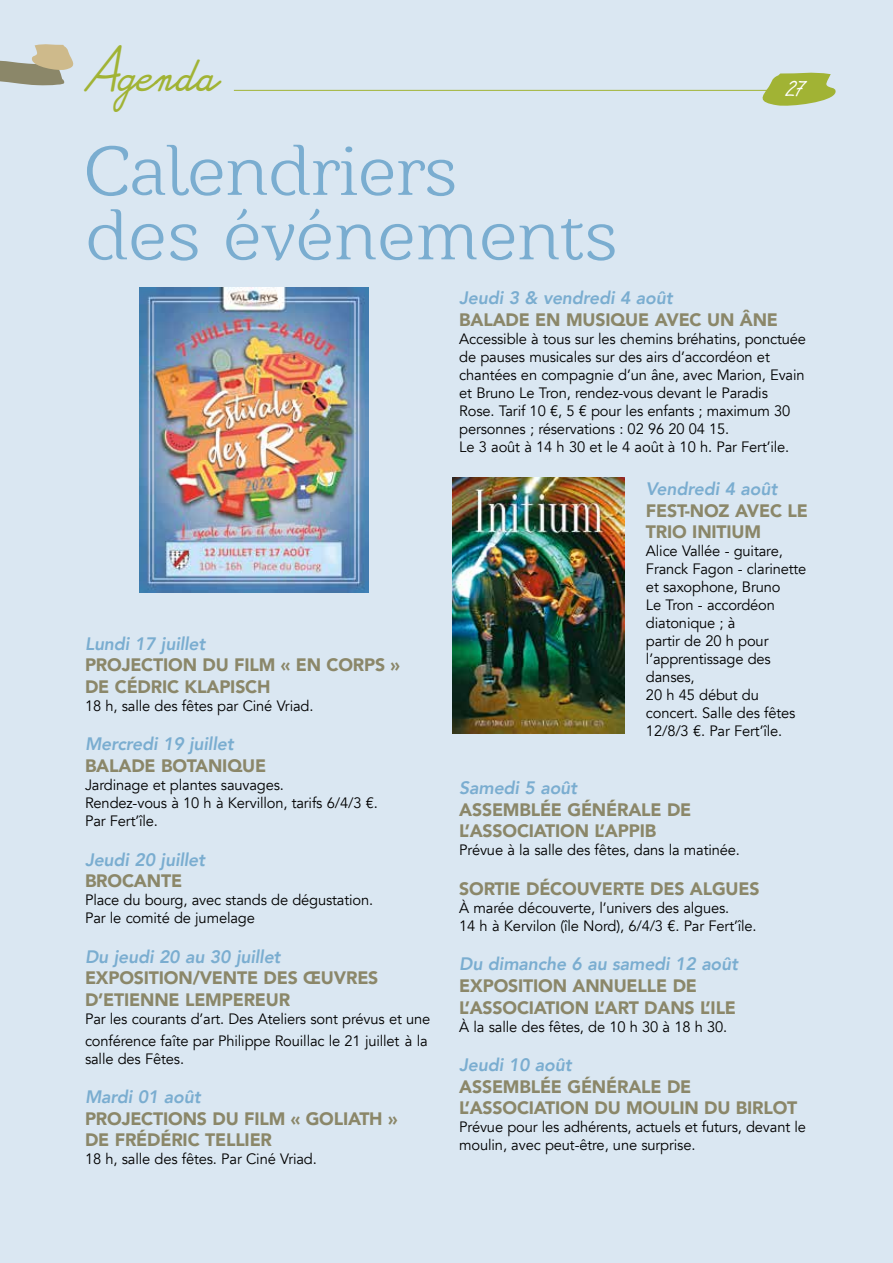
<style>
.page{position:relative;width:893px;height:1263px;background:#dae7f2}
.page>*{position:absolute;margin:0;border:0;box-sizing:border-box;transform-origin:0 0}
.t1{font:71.25px/64.5px "Barkentina";color:#7aadd0}
.t2{font:italic 31.5px "Alamain";color:#a1b334}
.t3{font:900 18px/21.6px "Avenir";letter-spacing:-.01em;color:#8b8769}
.t4{font:italic 800 18px "Avenir";letter-spacing:-.01em;color:#7aadd0}
.t5{font:15px/18px "Avenir";letter-spacing:-.01em;color:#000}
.t6{font:italic 15px "Alamain";color:#fff}
</style>
<div class="page">
<hr style="left:234px;top:90px;width:555px;height:1px;background:#a1b334">
<img style="left:453px;top:477px;width:172px;height:257px">
<img style="left:140px;top:288px;width:228px;height:304px">
<svg style="left:1px;top:44px;width:73px;height:41px"></svg>
<hr style="left:0;top:0;width:1px;height:122px;background:#fff">
<svg style="left:757px;top:72px;width:79px;height:34px"></svg>
<h2 class="t2" style="left:82px;top:62px;width:149px">Agenda</h2>
<h1 class="t1" style="left:85px;top:137px;width:534px">Calendriers<br>des événements</h1>
<p class="t6" style="left:785px;top:82px;width:20px">27</p>
<p class="t4" style="left:85px;top:632px;width:122px">Lundi 17 juillet</p>
<p class="t3" style="left:85px;top:653px;width:317px">PROJECTION DU FILM « EN CORPS »<br>DE CÉDRIC KLAPISCH</p>
<p class="t5" style="left:85px;top:697px;width:230px">18 h, salle des fêtes par Ciné Vriad.</p>
<p class="t4" style="left:85px;top:733px;width:150px">Mercredi 19 juillet</p>
<p class="t3" style="left:85px;top:754px;width:183px">BALADE BOTANIQUE</p>
<p class="t5" style="left:85px;top:776px;width:294px">Jardinage et plantes sauvages.<br>Rendez-vous à 10 h à Kervillon, tarifs 6/4/3 €.<br>Par Fert’île.</p>
<p class="t4" style="left:85px;top:848px;width:122px">Jeudi 20 juillet</p>
<p class="t3" style="left:85px;top:869px;width:99px">BROCANTE</p>
<p class="t5" style="left:85px;top:891px;width:290px">Place du bourg, avec stands de dégustation.<br>Par le comité de jumelage</p>
<p class="t4" style="left:85px;top:946px;width:197px">Du jeudi 20 au 30 juillet</p>
<p class="t3" style="left:85px;top:967px;width:295px">EXPOSITION/VENTE DES ŒUVRES<br>D’ETIENNE LEMPEREUR</p>
<p class="t5" style="left:85px;top:1008px;width:347px;line-height:21.6px">Par les courants d’art. Des Ateliers sont prévus et une conférence faîte par Philippe Rouillac le 21 juillet à la</p>
<p class="t5" style="left:85px;top:1050px;width:101px">salle des Fêtes.</p>
<p class="t4" style="left:85px;top:1086px;width:117px">Mardi 01 août</p>
<p class="t3" style="left:85px;top:1107px;width:314px">PROJECTIONS DU FILM « GOLIATH »<br>DE FRÉDÉRIC TELLIER</p>
<p class="t5" style="left:85px;top:1150px;width:233px">18 h, salle des fêtes. Par Ciné Vriad.</p>
<p class="t4" style="left:459px;top:287px;width:215px">Jeudi 3 &amp; vendredi 4 août</p>
<p class="t3" style="left:459px;top:308px;width:320px">BALADE EN MUSIQUE AVEC UN ÂNE</p>
<p class="t5" style="left:459px;top:330px;width:348px">Accessible à tous sur les chemins bréhatins, ponctuée de pauses musicales sur des airs d’accordéon et chantées en compagnie d’un âne, avec Marion, Evain et Bruno Le Tron, rendez-vous devant le Paradis Rose. Tarif 10 €, 5 € pour les enfants ; maximum 30 personnes ; réservations : 02 96 20 04 15.<br>Le 3 août à 14 h 30 et le 4 août à 10 h. Par Fert’ile.</p>
<p class="t4" style="left:646px;top:478px;width:133px">Vendredi 4 août</p>
<p class="t3" style="left:646px;top:499px;width:163px">FEST-NOZ AVEC LE<br>TRIO INITIUM</p>
<p class="t5" style="left:646px;top:542px;width:162px">Alice Vallée - guitare,<br>Franck Fagon - clarinette et saxophone, Bruno<br>Le Tron - accordéon diatonique ; à<br>partir de 20 h pour l’apprentissage des danses,<br>20 h 45 début du concert. Salle des fêtes<br>12/8/3 €. Par Fert’île.</p>
<p class="t4" style="left:459px;top:777px;width:119px">Samedi 5 août</p>
<p class="t3" style="left:459px;top:798px;width:234px">ASSEMBLÉE GÉNÉRALE DE<br>L’ASSOCIATION L’APPIB</p>
<p class="t5" style="left:459px;top:841px;width:282px">Prévue à la salle des fêtes, dans la matinée.</p>
<p class="t3" style="left:459px;top:877px;width:302px">SORTIE DÉCOUVERTE DES ALGUES</p>
<p class="t5" style="left:459px;top:899px;width:299px">À marée découverte, l’univers des algues.<br>14 h à Kervilon (île Nord), 6/4/3 €. Par Fert’île.</p>
<p class="t4" style="left:459px;top:953px;width:280px">Du dimanche 6 au samedi 12 août</p>
<p class="t3" style="left:459px;top:974px;width:278px">EXPOSITION ANNUELLE DE<br>L’ASSOCIATION L’ART DANS L’ILE</p>
<p class="t5" style="left:459px;top:1018px;width:270px">À la salle des fêtes, de 10 h 30 à 18 h 30.</p>
<p class="t4" style="left:459px;top:1054px;width:114px">Jeudi 10 août</p>
<p class="t3" style="left:459px;top:1075px;width:340px">ASSEMBLÉE GÉNÉRALE DE<br>L’ASSOCIATION DU MOULIN DU BIRLOT</p>
<p class="t5" style="left:459px;top:1118px;width:348px">Prévue pour les adhérents, actuels et futurs, devant le moulin, avec peut-être, une surprise.</p>
</div>
